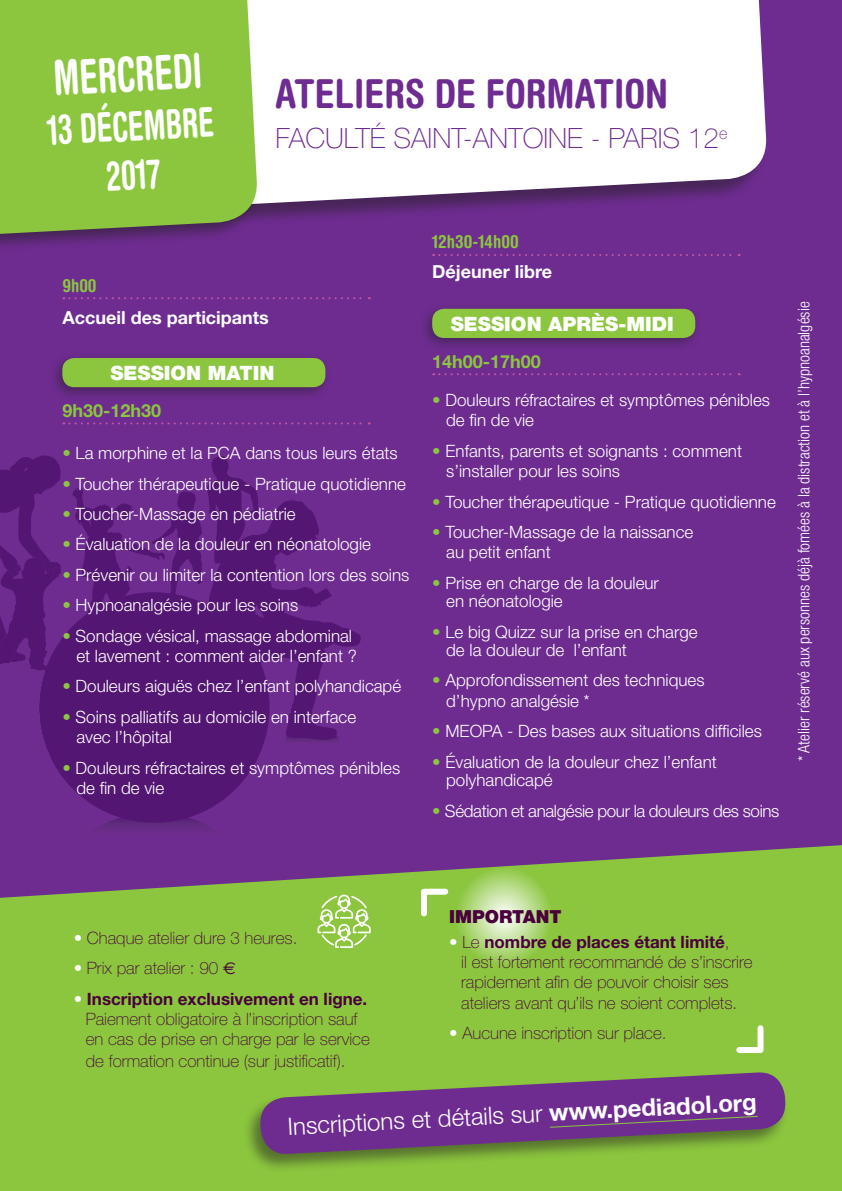
<style>
.page{position:relative;width:842px;height:1191px;background:#6e2c91}
.page>*{position:absolute;margin:0;border:0;box-sizing:border-box;transform-origin:0 0}
.t1{font:700 condensed 48px "Helvetica Rounded";color:#fff;scale:.77 1}
.t2{font:700 condensed 40.8px/49px "Helvetica Rounded";color:#fff;text-align:center;scale:.77 1}
.t3{font:700 condensed 40px "Helvetica Rounded";color:#6e2c91}
.t4{font:100 28px "Helvetica Neue";color:#6e2c91}
.t5{font:300 24px "Helvetica Neue";color:#fff}
.t6{font:900 19.8px "Helvetica Neue";color:#fff}
.t7{font:700 18px "Helvetica Neue";color:#fff}
.t8{font:700 18px "Helvetica Neue";color:#8bc63e}
.t9{font:700 condensed 18px "Helvetica Rounded";color:#8bc63e}
.t10{font:900 18px "Helvetica Neue";color:#4a003c}
.t11{font:300 17px/20.4px "Helvetica Neue";color:#fff}
.t12{font:100 17px/20.8px "Helvetica Neue";color:#4a003c}
.t13{font:300 17px "Helvetica Neue";letter-spacing:-.02em;color:#fff}
.t14{font:300 condensed 16px "Helvetica Neue";color:#fff}
.s1{color:#8bc63e}
.s2{font-stretch:condensed}
.s3{color:#fff}
.s4{font-family:"Euro Sans";font-weight:400}
.s5{font-weight:700}
</style>
<div class="page">
<div style="left:0;top:845px;width:842px;height:346px;background:#8bc63e"></div>
<svg style="left:455px;top:866px;width:97px;height:99px;background:#b3d981"></svg>
<svg style="left:340px;top:626px;width:21px;height:21px"></svg>
<svg style="left:0;top:455px;width:340px;height:413px"></svg>
<svg style="left:260px;top:0;width:507px;height:219px;background:#e8e1ec"></svg>
<div style="left:0;top:0;width:260px;height:254px;background:#231f20;opacity:.5"></div>
<div style="left:0;top:0;width:259px;height:236px;background:#8bc63e"></div>
<svg style="left:63px;top:297px;width:307px;height:2px"></svg>
<svg style="left:63px;top:422px;width:307px;height:2px"></svg>
<div style="left:49px;top:351px;width:283px;height:50px;background:#231f20;opacity:.5"></div>
<div style="left:62px;top:358px;width:263px;height:29px;background:#8bc63e;border-radius:12px"></div>
<svg style="left:433px;top:254px;width:307px;height:2px"></svg>
<svg style="left:433px;top:373px;width:307px;height:2px"></svg>
<div style="left:419px;top:302px;width:283px;height:50px;background:#231f20;opacity:.5"></div>
<div style="left:432px;top:309px;width:263px;height:29px;background:#8bc63e;border-radius:12px"></div>
<div style="left:242px;top:1070px;width:547px;height:103px;background:#231f20;opacity:.5"></div>
<svg style="left:259px;top:1071px;width:528px;height:84px"></svg>
<svg style="left:549px;top:1115px;width:210px;height:13px"></svg>
<svg style="left:418px;top:885px;width:33px;height:34px"></svg>
<svg style="left:733px;top:1022px;width:33px;height:34px"></svg>
<svg style="left:317px;top:894px;width:54px;height:54px;background:#a9d470"></svg>
<h1 class="t1" style="left:52px;top:49px;width:194px;rotate:-3deg">MERCREDI</h1>
<h2 class="t2" style="left:46px;top:105px;width:218px;rotate:-3deg">13 DÉCEMBRE<br>2017</h2>
<h3 class="t3" style="left:275px;top:69px;width:394px">ATELIERS DE FORMATION</h3>
<h3 class="t4" style="left:275px;top:122px;width:453px">FACULTÉ SAINT-ANTOINE - PARIS 12<sup>e</sup></h3>
<p class="t9" style="left:62px;top:274px;width:36px">9h00</p>
<p class="t7" style="left:62px;top:306px;width:208px">Accueil des participants</p>
<p class="t6" style="left:110px;top:361px;width:166px">SESSION MATIN</p>
<p class="t8" style="left:62px;top:399px;width:100px">9h30-12h30</p>
<p class="t11" style="left:62px;top:442px;width:337px"><span class="s1">•</span> La morphine et la PCA dans tous leurs états</p>
<p class="t11" style="left:62px;top:473px;width:345px"><span class="s1">•</span> Toucher thérapeutique - Pratique quotidienne</p>
<p class="t11" style="left:62px;top:503px;width:235px"><span class="s1">•</span> Toucher-Massage en pédiatrie</p>
<p class="t11" style="left:62px;top:534px;width:310px"><span class="s1">•</span> Évaluation de la douleur en néonatologie</p>
<p class="t11" style="left:62px;top:564px;width:348px"><span class="s1">•</span> Prévenir ou limiter la contention lors des soins</p>
<p class="t11" style="left:62px;top:594px;width:237px"><span class="s1">•</span> Hypnoanalgésie pour les soins</p>
<p class="t11" style="left:62px;top:625px;width:296px;text-align:right"><span class="s1">•</span> Sondage vésical, massage abdominal et lavement : comment aider l’enfant ?</p>
<p class="t11" style="left:62px;top:676px;width:340px"><span class="s1">•</span> Douleurs aiguës chez l’enfant polyhandicapé</p>
<p class="t11" style="left:76px;top:706px;width:281px;text-indent:-14px"><span class="s1">•</span> Soins palliatifs au domicile en interface avec l’hôpital</p>
<p class="t11" style="left:76px;top:757px;width:325px;text-indent:-14px"><span class="s1">•</span> Douleurs réfractaires et symptômes pénibles de fin de vie</p>
<p class="t9" style="left:432px;top:231px;width:88px">12h30-14h00</p>
<p class="t7" style="left:432px;top:261px;width:121px">Déjeuner libre</p>
<p class="t6" style="left:451px;top:312px;width:224px">SESSION APRÈS-MIDI</p>
<p class="t8" style="left:432px;top:350px;width:110px">14h00-17h00</p>
<p class="t11" style="left:446px;top:389px;width:325px;text-indent:-14px"><span class="s1">•</span> Douleurs réfractaires et symptômes pénibles de fin de vie</p>
<p class="t11" style="left:446px;top:440px;width:297px;text-indent:-14px"><span class="s1">•</span> Enfants, parents et soignants : comment s’installer pour les soins</p>
<p class="t11" style="left:432px;top:491px;width:345px"><span class="s1">•</span> Toucher thérapeutique - Pratique quotidienne</p>
<p class="t11" style="left:446px;top:521px;width:249px;text-indent:-14px"><span class="s1">•</span> Toucher-Massage de la naissance au petit enfant</p>
<p class="t11" style="left:446px;top:573px;width:214px;line-height:18.4px;text-indent:-14px"><span class="s1">•</span> Prise en charge de la douleur en néonatologie</p>
<p class="t11" style="left:446px;top:622px;width:253px;line-height:18.4px;text-indent:-14px"><span class="s1">•</span> Le big Quizz sur la prise en charge de la douleur de l’enfant</p>
<p class="t11" style="left:446px;top:670px;width:260px;text-indent:-14px"><span class="s1">•</span> Approfondissement des techniques d’hypno analgésie <span class="s2">*</span></p>
<p class="t11" style="left:432px;top:720px;width:331px"><span class="s1">•</span> MEOPA - Des bases aux situations difficiles</p>
<p class="t11" style="left:446px;top:752px;width:272px;line-height:18.4px;text-indent:-14px"><span class="s1">•</span> Évaluation de la douleur chez l’enfant polyhandicapé</p>
<p class="t13" style="left:432px;top:800px;width:349px"><span class="s1">•</span> Sédation et analgésie pour la douleurs des soins</p>
<p class="t14" style="left:795px;top:761px;width:461px;rotate:-90deg">* Atelier réservé aux personnes déjà fomées à la distraction et à l’hypnoanalgésie</p>
<p class="t12" style="left:74px;top:927px;width:225px"><span class="s3">•</span> Chaque atelier dure 3 heures.</p>
<p class="t12" style="left:74px;top:957px;width:164px"><span class="s3">•</span> Prix par atelier : 90 <span class="s4">e</span></p>
<p class="t12" style="left:86px;top:988px;width:286px;text-indent:-12px"><span class="s3">•</span> <span class="s5">Inscription exclusivement en ligne.<br></span>Paiement obligatoire à l’inscription sauf en cas de prise en charge par le service de formation continue (sur justificatif).</p>
<p class="t10" style="left:449px;top:906px;width:114px">IMPORTANT</p>
<p class="t12" style="left:461px;top:931px;width:293px;text-indent:-12px"><span class="s3">•</span> Le <span class="s5">nombre de places étant limité</span>,<br>il est fortement recommandé de s’inscrire rapidement afin de pouvoir choisir ses ateliers avant qu’ils ne soient complets.</p>
<p class="t12" style="left:449px;top:1022px;width:219px"><span class="s3">•</span> Aucune inscription sur place.</p>
<h3 class="t5" style="left:287px;top:1111px;width:471px;rotate:-3deg">Inscriptions et détails sur <span class="s5">www.pediadol.org</span></h3>
</div>
